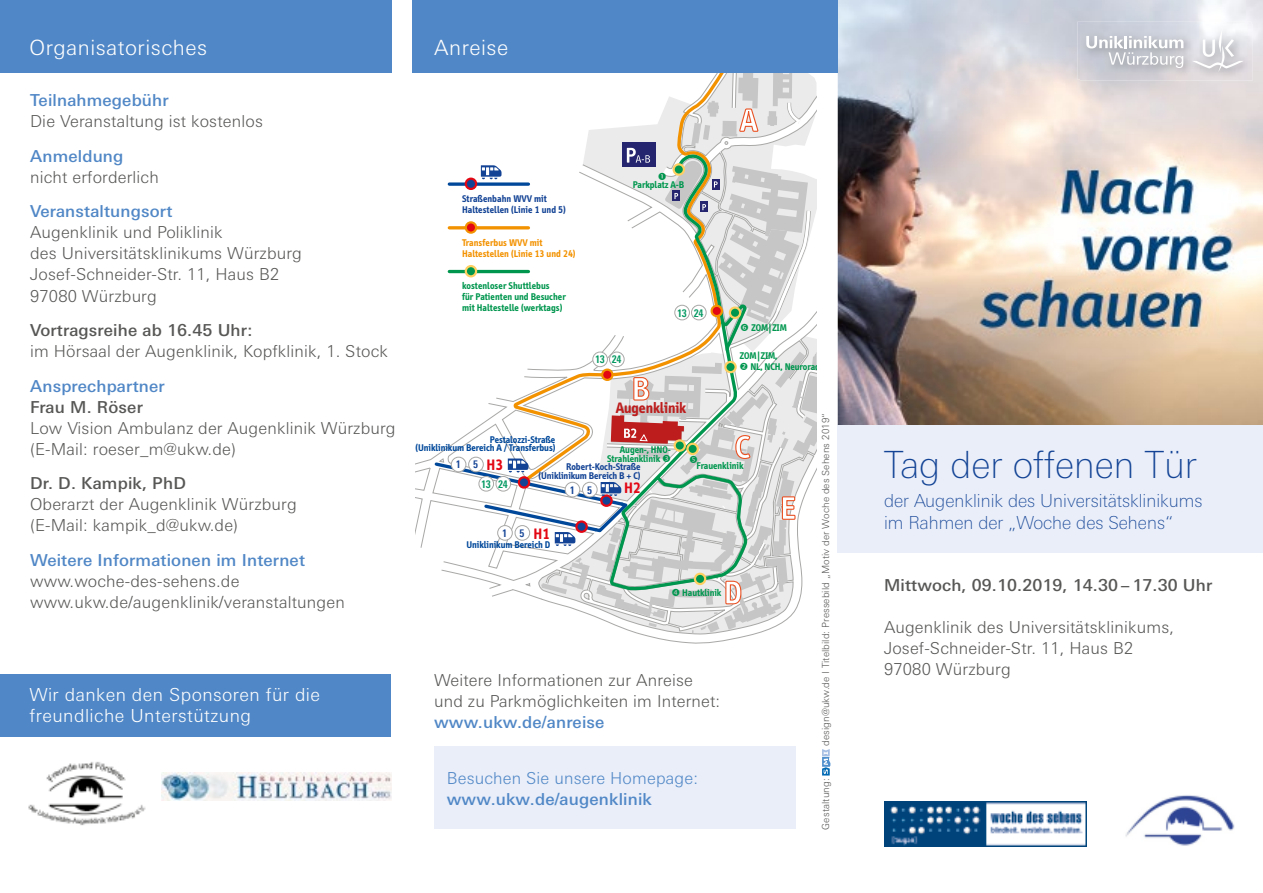
<style>
.page{position:relative;width:1263px;height:893px;background:#fff}
.page>*{position:absolute;margin:0;border:0;box-sizing:border-box;transform-origin:0 0}
.t1{font:100 37.5px "LT Univers Basic";color:#134395}
.t2{font:300 21px "LT Univers Basic";letter-spacing:.025em;color:#fff}
.t3{font:100 18px/22.5px "LT Univers Basic";color:#134395}
.t4{font:300 18px/21px "LT Univers Basic";letter-spacing:.025em;color:#fff}
.t5{font:300 16.5px/21px "LT Univers Basic";letter-spacing:.01em;color:#575756}
.t6{font:500 16.5px "LT Univers Basic";letter-spacing:.01em;color:#5087c6}
.t7{font:500 16.5px "LT Univers Basic";letter-spacing:.01em;color:#575756}
.t8{font:300 16.5px "LT Univers Basic";letter-spacing:.01em;color:#5087c6}
.t9{font:700 15.45px "Info";color:#bd1d1d}
.t10{font:700 15.45px "Info";color:#e30613}
.t11{font:700 condensed 10.65px "LT Univers";letter-spacing:-.03em;color:#009760}
.t12{font:700 condensed 10.65px "LT Univers";color:#134395}
.t13{font:700 9.9px/11.1px "Info";letter-spacing:.005em;color:#00964e}
.t14{font:700 9.9px/11.1px "Info";letter-spacing:.005em;color:#134395}
.t15{font:700 9.9px/8.7px "Info";color:#00489a;text-align:right}
.t16{font:700 9.9px/11.1px "Info";letter-spacing:.01em;color:#f39200}
.t17{font:300 9.75px "LT Univers Basic";letter-spacing:.01em;color:#575756}
</style>
<div class="page">
<div style="left:0;top:0;width:391px;height:72px;background:#5087c6"></div>
<img style="left:838px;top:0;width:425px;height:425px">
<div style="left:838px;top:425px;width:425px;height:128px;background:#e9eef9"></div>
<div style="left:412px;top:0;width:426px;height:72px;background:#5087c6"></div>
<div style="left:434px;top:746px;width:361px;height:83px;background:#e9eef9"></div>
<svg style="left:822px;top:749px;width:9px;height:26px"></svg>
<img style="left:884px;top:802px;width:203px;height:44px">
<img style="left:1125px;top:795px;width:110px;height:51px">
<div style="left:0;top:674px;width:391px;height:63px;background:#5087c6"></div>
<img style="left:28px;top:762px;width:118px;height:64px">
<img style="left:162px;top:772px;width:229px;height:29px">
<img style="left:1080px;top:24px;width:173px;height:57px">
<img style="left:1077px;top:22px;width:174px;height:57px">
<img style="left:1080px;top:24px;width:171px;height:55px">
<svg style="left:1086px;top:36px;width:97px;height:32px"></svg>
<svg style="left:1192px;top:28px;width:52px;height:44px"></svg>
<svg style="left:415px;top:72px;width:401px;height:562px"></svg>
<p class="t2" style="left:30px;top:35px;width:179px">Organisatorisches</p>
<p class="t6" style="left:30px;top:91px;width:140px">Teilnahmegebühr</p>
<p class="t5" style="left:30px;top:111px;width:234px">Die Veranstaltung ist kostenlos</p>
<p class="t6" style="left:30px;top:146px;width:95px">Anmeldung</p>
<p class="t5" style="left:30px;top:166px;width:130px">nicht erforderlich</p>
<p class="t6" style="left:30px;top:202px;width:144px">Veranstaltungsort</p>
<p class="t5" style="left:30px;top:222px;width:273px">Augenklinik und Poliklinik<br>des Universitätsklinikums Würzburg<br>Josef-Schneider-Str. 11, Haus B2<br>97080 Würzburg</p>
<p class="t7" style="left:30px;top:320px;width:224px">Vortragsreihe ab 16.45 Uhr:</p>
<p class="t5" style="left:30px;top:340px;width:359px">im Hörsaal der Augenklinik, Kopfklinik, 1. Stock</p>
<p class="t6" style="left:30px;top:376px;width:136px">Ansprechpartner</p>
<p class="t7" style="left:30px;top:397px;width:114px">Frau M. Röser</p>
<p class="t5" style="left:30px;top:417px;width:367px">Low Vision Ambulanz der Augenklinik Würzburg (E-Mail: roeser_m@ukw.de)</p>
<p class="t7" style="left:30px;top:473px;width:157px">Dr. D. Kampik, PhD</p>
<p class="t5" style="left:30px;top:493px;width:268px">Oberarzt der Augenklinik Würzburg (E-Mail: kampik_d@ukw.de)</p>
<p class="t6" style="left:30px;top:550px;width:276px">Weitere Informationen im Internet</p>
<p class="t5" style="left:30px;top:570px;width:316px">www.woche-des-sehens.de www.ukw.de/augenklinik/veranstaltungen</p>
<p class="t4" style="left:30px;top:683px;width:292px">Wir danken den Sponsoren für die freundliche Unterstützung</p>
<p class="t2" style="left:434px;top:35px;width:76px">Anreise</p>
<p class="t14" style="left:462px;top:193px;width:105px">Straßenbahn WVV mit<br>Haltestellen (Linie 1 und 5)</p>
<p class="t16" style="left:462px;top:237px;width:115px">Transferbus WVV mit<br>Haltestellen (Linie 13 und 24)</p>
<p class="t13" style="left:462px;top:280px;width:105px">kostenloser Shuttlebus<br>für Patienten und Besucher mit Haltestelle (werktags)</p>
<p class="t13" style="left:633px;top:179px;width:53px">Parkplatz A-B</p>
<p class="t11" style="left:677px;top:306px;width:28px">13 24</p>
<p class="t13" style="left:751px;top:323px;width:37px">ZOM|ZIM</p>
<p class="t11" style="left:595px;top:353px;width:28px">13 24</p>
<p class="t13" style="left:750px;top:351px;width:73px;text-indent:-11px">ZOM|ZIM,<br>NL, NCH, Neurorad.</p>
<p class="t9" style="left:616px;top:399px;width:72px">Augenklinik</p>
<p class="t13" style="left:607px;top:445px;width:65px;line-height:9.3px;text-indent:13px">Augen-, HNO-<br>Strahlenklinik</p>
<p class="t15" style="left:416px;top:435px;width:141px">Pestalozzi-Straße<br>(Uniklinikum Bereich A / Transferbus)</p>
<p class="t10" style="left:487px;top:456px;width:18px">H3</p>
<p class="t12" style="left:456px;top:458px;width:24px">1 5</p>
<p class="t14" style="left:538px;top:462px;width:104px;line-height:8.7px;text-align:right">Robert-Koch-Straße (Uniklinikum Bereich B + C)</p>
<p class="t12" style="left:570px;top:483px;width:7px">1</p>
<p class="t10" style="left:624px;top:479px;width:18px">H2</p>
<p class="t11" style="left:481px;top:478px;width:28px">13 24</p>
<p class="t12" style="left:587px;top:483px;width:7px">5</p>
<p class="t13" style="left:696px;top:460px;width:49px">Frauenklinik</p>
<p class="t10" style="left:534px;top:525px;width:18px">H1</p>
<p class="t15" style="left:467px;top:541px;width:85px">Uniklinikum Bereich D</p>
<p class="t12" style="left:502px;top:527px;width:24px">1 5</p>
<p class="t13" style="left:682px;top:588px;width:41px">Hautklinik</p>
<p class="t5" style="left:434px;top:669px;width:288px">Weitere Informationen zur Anreise und zu Parkmöglichkeiten im Internet:</p>
<p class="t6" style="left:434px;top:712px;width:172px">www.ukw.de/anreise</p>
<p class="t8" style="left:447px;top:769px;width:253px">Besuchen Sie unsere Homepage:</p>
<p class="t6" style="left:447px;top:790px;width:207px">www.ukw.de/augenklinik</p>
<p class="t17" style="left:820px;top:746px;width:335px;rotate:-90deg">design@ukw.de I Titelbild: Pressebild „Motiv der Woche des Sehens 2019“</p>
<p class="t17" style="left:820px;top:830px;width:53px;rotate:-90deg">Gestaltung:</p>
<h1 class="t1" style="left:884px;top:444px;width:314px">Tag der offenen Tür</h1>
<p class="t3" style="left:884px;top:489px;width:320px">der Augenklinik des Universitätsklinikums im Rahmen der „Woche des Sehens“</p>
<p class="t7" style="left:884px;top:576px;width:330px">Mittwoch, 09.10.2019, 14.30 – 17.30 Uhr</p>
<p class="t5" style="left:884px;top:617px;width:291px">Augenklinik des Universitätsklinikums,<br>Josef-Schneider-Str. 11, Haus B2<br>97080 Würzburg</p>
</div>
